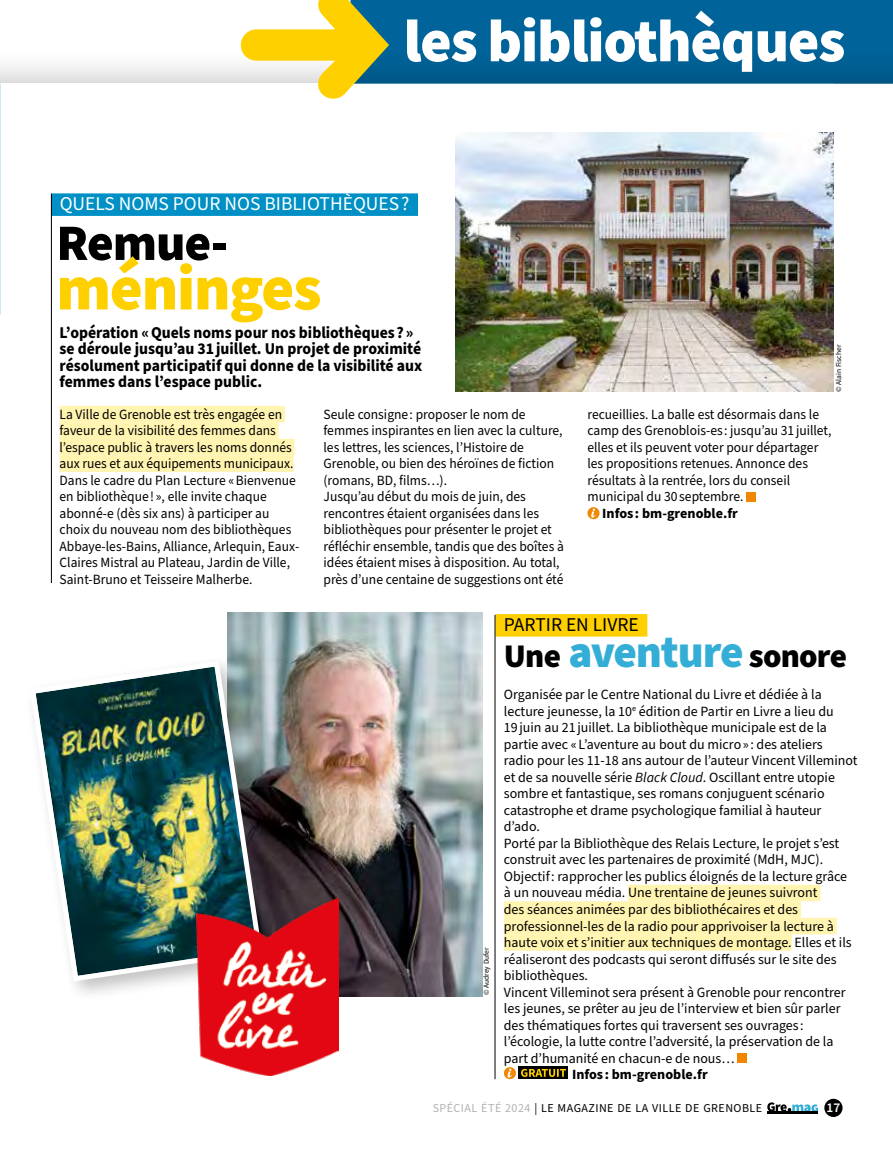
<style>
.page{position:relative;width:893px;height:1149px;background:#fff}
.page>*{position:absolute;margin:0;border:0;box-sizing:border-box;transform-origin:0 0}
.t1{font:900 63px "Source Sans Pro";letter-spacing:-.02em;color:#ffd000}
.t2{font:900 60px "Source Sans Pro";letter-spacing:-.02em;color:#fff}
.t3{font:900 51px "Source Sans Pro";letter-spacing:-.02em;color:#000}
.t4{font:900 33px "Source Sans Pro";letter-spacing:-.025em;color:#000}
.t5{font:19.5px "Source Sans Pro";color:#fff}
.t6{font:19.5px "Source Sans Pro";color:#000}
.t7{font:700 16.5px/16.5px "Source Sans Pro";color:#000;scale:.95 1}
.t8{font:14.1px/16.5px "Source Sans Pro";color:#000}
.t9{font:14.1px/16.5px "Source Sans Pro";color:#000;scale:.96 1}
.t10{font:700 14.1px "Source Sans Pro";color:#000}
.t11{font:600 13.35px "Source Sans Pro";color:#fff}
.t12{font:12px "Source Sans Pro";letter-spacing:.04em;color:#000}
.t13{font:7.5px "Source Sans Pro";color:#000}
.s1{font-size:45px;color:#34aed6}
.s2{font-style:italic}
.s3{color:#b3b2b2}
</style>
<div class="page">
<div style="left:824px;top:1098px;width:18px;height:18px;background:#000;border-radius:50%"></div>
<hr style="left:768px;top:1110px;width:50px;height:3px;background:#000">
<svg style="left:767px;top:1102px;width:51px;height:9px"></svg>
<div style="left:0;top:45px;width:893px;height:39px;background:linear-gradient(to bottom,#fff,#e0e0e0)"></div>
<img style="left:455px;top:132px;width:378px;height:259px">
<div style="left:51px;top:193px;width:367px;height:23px;background:#0090c5"></div>
<svg style="left:389px;top:0;width:504px;height:84px;background:#006195"></svg>
<svg style="left:241px;top:0;width:148px;height:99px"></svg>
<hr style="left:51px;top:193px;width:1px;height:390px;background:#000">
<div style="left:60px;top:406px;width:225px;height:16px;background:#fff4b0"></div>
<div style="left:60px;top:422px;width:219px;height:17px;background:#fff4b0"></div>
<div style="left:60px;top:439px;width:234px;height:16px;background:#fff4b0"></div>
<div style="left:60px;top:455px;width:233px;height:17px;background:#fff4b0"></div>
<div style="left:746px;top:491px;width:10px;height:10px;background:#f18700"></div>
<svg style="left:587px;top:507px;width:12px;height:12px"></svg>
<div style="left:628px;top:884px;width:192px;height:17px;background:#fff4b0"></div>
<div style="left:504px;top:901px;width:297px;height:16px;background:#fff4b0"></div>
<div style="left:504px;top:917px;width:333px;height:17px;background:#fff4b0"></div>
<div style="left:504px;top:934px;width:288px;height:16px;background:#fff4b0"></div>
<div style="left:737px;top:1052px;width:10px;height:10px;background:#f18700"></div>
<div style="left:519px;top:1066px;width:49px;height:12px;background:#000"></div>
<svg style="left:504px;top:1066px;width:62px;height:12px"></svg>
<div style="left:495px;top:614px;width:152px;height:22px;background:#ffd000"></div>
<hr style="left:495px;top:614px;width:1px;height:464px;background:#000">
<img style="left:227px;top:612px;width:256px;height:383px">
<div style="left:23px;top:654px;width:261px;height:348px;background:#000;opacity:.25"></div>
<img style="left:27px;top:658px;width:238px;height:325px">
<img style="left:196px;top:897px;width:143px;height:177px">
<h2 class="t2" style="left:404px;top:0;width:443px">les bibliothèques</h2>
<h3 class="t5" style="left:60px;top:191px;width:351px">QUELS NOMS POUR NOS BIBLIOTHÈQUES ?</h3>
<h3 class="t3" style="left:56px;top:207px;width:173px">Remue-</h3>
<h1 class="t1" style="left:56px;top:245px;width:267px">méninges</h1>
<p class="t7" style="left:60px;top:324px;width:383px">L’opération « Quels noms pour nos bibliothèques ? » se déroule jusqu’au 31 juillet. Un projet de proximité résolument participatif qui donne de la visibilité aux femmes dans l’espace public.</p>
<p class="t13" style="left:834px;top:391px;width:48px;rotate:-90deg">© Alain Fischer</p>
<p class="t9" style="left:60px;top:406px;width:251px">La Ville de Grenoble est très engagée en faveur de la visibilité des femmes dans l’espace public à travers les noms donnés aux rues et aux équipements municipaux.<br>Dans le cadre du Plan Lecture « Bienvenue en bibliothèque ! », elle invite chaque abonné-e (dès six ans) à participer au choix du nouveau nom des bibliothèques Abbaye-les-Bains, Alliance, Arlequin, Eaux-Claires Mistral au Plateau, Jardin de Ville, Saint-Bruno et Teisseire Malherbe.</p>
<p class="t9" style="left:323px;top:406px;width:252px">Seule consigne : proposer le nom de femmes inspirantes en lien avec la culture, les lettres, les sciences, l’Histoire de Grenoble, ou bien des héroïnes de fiction (romans, BD, films…).<br>Jusqu’au début du mois de juin, des rencontres étaient organisées dans les bibliothèques pour présenter le projet et réfléchir ensemble, tandis que des boîtes à idées étaient mises à disposition. Au total, près d’une centaine de suggestions ont été</p>
<p class="t9" style="left:587px;top:406px;width:256px">recueillies. La balle est désormais dans le camp des Grenoblois-es : jusqu’au 31 juillet, elles et ils peuvent voter pour départager les propositions retenues. Annonce des résultats à la rentrée, lors du conseil municipal du 30 septembre.</p>
<p class="t10" style="left:602px;top:503px;width:137px">Infos : bm-grenoble.fr</p>
<p class="t13" style="left:481px;top:994px;width:49px;rotate:-90deg">© Audrey Dufer</p>
<h3 class="t6" style="left:504px;top:611px;width:136px">PARTIR EN LIVRE</h3>
<h3 class="t4" style="left:504px;top:633px;width:345px">Une <span class="s1">aventure</span> sonore</h3>
<p class="t8" style="left:504px;top:686px;width:355px">Organisée par le Centre National du Livre et dédiée à la lecture jeunesse, la 10<sup>e</sup> édition de Partir en Livre a lieu du<br>19 juin au 21 juillet. La bibliothèque municipale est de la partie avec « L’aventure au bout du micro » : des ateliers<br>radio pour les 11-18 ans autour de l’auteur Vincent Villeminot et de sa nouvelle série <span class="s2">Black Cloud</span>. Oscillant entre utopie sombre et fantastique, ses romans conjuguent scénario catastrophe et drame psychologique familial à hauteur d’ado.<br>Porté par la Bibliothèque des Relais Lecture, le projet s’est construit avec les partenaires de proximité (MdH, MJC).<br>Objectif : rapprocher les publics éloignés de la lecture grâce à un nouveau média. Une trentaine de jeunes suivront<br>des séances animées par des bibliothécaires et des professionnel-les de la radio pour apprivoiser la lecture à haute voix et s’initier aux techniques de montage. Elles et ils réaliseront des podcasts qui seront diffusés sur le site des bibliothèques.<br>Vincent Villeminot sera présent à Grenoble pour rencontrer les jeunes, se prêter au jeu de l’interview et bien sûr parler des thématiques fortes qui traversent ses ouvrages : l’écologie, la lutte contre l’adversité, la préservation de la part d’humanité en chacun-e de nous…</p>
<p class="t10" style="left:572px;top:1064px;width:137px">Infos : bm-grenoble.fr</p>
<p class="t12" style="left:433px;top:1099px;width:331px"><span class="s3">SPÉCIAL ÉTÉ 2024</span> | LE MAGAZINE DE LA VILLE DE GRENOBLE</p>
<p class="t11" style="left:827px;top:1098px;width:15px">17</p>
</div>
